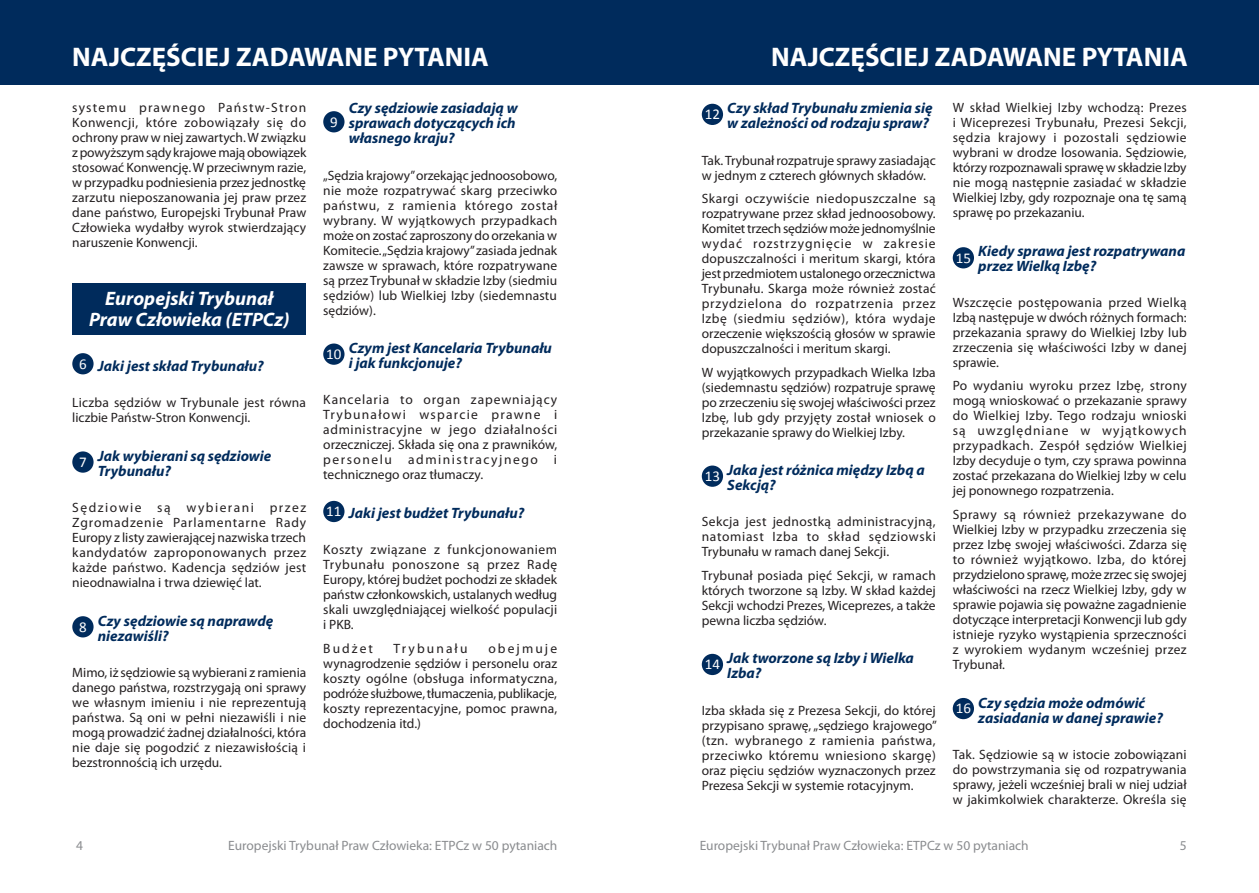
<style>
.page{position:relative;width:1259px;height:893px;background:#fff}
.page>*{position:absolute;margin:0;border:0;box-sizing:border-box;transform-origin:0 0}
.t1{font:700 27px "Myriad Pro";color:#fff}
.FAQ_-_Rubrique{font:italic 700 19.5px/21px "Myriad Pro";color:#fff;text-align:center}
.FAQ_-_Question{font:italic 700 15px/15px "Myriad Pro";color:#002b5c}
.t2{font:15px "Calibri";color:#fff}
.FAQ_-_Texte{font:13.5px/15px "Myriad Pro";color:#231f20;text-align:justify}
.t3{font:13.5px "Myriad Pro";color:#8a8c8f}
.FAQ_-_Texte-2{font:13.5px "Myriad Pro";letter-spacing:.155em;color:#231f20}
</style>
<div class="page">
<div style="left:0;top:0;width:1259px;height:85px;background:#002b5c"></div>
<div style="left:72px;top:283px;width:234px;height:51px;background:#002b5c"></div>
<div style="left:72px;top:353px;width:22px;height:21px;background:#002b5c;border-radius:50%"></div>
<div style="left:72px;top:451px;width:22px;height:22px;background:#002b5c;border-radius:50%"></div>
<div style="left:72px;top:616px;width:22px;height:21px;background:#002b5c;border-radius:50%"></div>
<div style="left:323px;top:111px;width:21px;height:21px;background:#002b5c;border-radius:50%"></div>
<div style="left:323px;top:343px;width:21px;height:22px;background:#002b5c;border-radius:50%"></div>
<div style="left:323px;top:501px;width:21px;height:21px;background:#002b5c;border-radius:50%"></div>
<div style="left:702px;top:104px;width:21px;height:21px;background:#002b5c;border-radius:50%"></div>
<div style="left:702px;top:466px;width:21px;height:21px;background:#002b5c;border-radius:50%"></div>
<div style="left:702px;top:654px;width:21px;height:21px;background:#002b5c;border-radius:50%"></div>
<div style="left:952px;top:247px;width:22px;height:21px;background:#002b5c;border-radius:50%"></div>
<div style="left:952px;top:698px;width:22px;height:21px;background:#002b5c;border-radius:50%"></div>
<h1 class="t1" style="left:72px;top:39px;width:418px">NAJCZĘŚCIEJ ZADAWANE PYTANIA</h1>
<h1 class="t1" style="left:771px;top:39px;width:418px">NAJCZĘŚCIEJ ZADAWANE PYTANIA</h1>
<p class="FAQ_-_Texte" style="left:72px;top:100px;width:235px">systemu prawnego Państw-Stron Konwencji, które zobowiązały się do ochrony praw w niej zawartych. W związku z powyższym sądy krajowe mają obowiązek stosować Konwencję. W przeciwnym razie, w przypadku podniesienia przez jednostkę zarzutu nieposzanowania jej praw przez dane państwo, Europejski Trybunał Praw Człowieka wydałby wyrok stwierdzający naruszenie Konwencji.</p>
<p class="FAQ_-_Rubrique" style="left:89px;top:287px;width:202px">Europejski Trybunał<br>Praw Człowieka (ETPCz)</p>
<p class="t2" style="left:79px;top:354px;width:9px">6</p>
<p class="FAQ_-_Question" style="left:98px;top:358px;width:167px">Jaki jest skład Trybunału?</p>
<p class="FAQ_-_Texte" style="left:72px;top:395px;width:235px">Liczba sędziów w Trybunale jest równa liczbie Państw-Stron Konwencji.</p>
<p class="t2" style="left:79px;top:452px;width:9px">7</p>
<p class="FAQ_-_Question" style="left:98px;top:448px;width:175px">Jak wybierani są sędziowie<br>Trybunału?</p>
<p class="FAQ_-_Texte" style="left:72px;top:500px;width:235px">Sędziowie są wybierani przez Zgromadzenie Parlamentarne Rady Europy z listy zawierającej nazwiska trzech kandydatów zaproponowanych przez każde państwo. Kadencja sędziów jest nieodnawialna i trwa dziewięć lat.</p>
<p class="t2" style="left:79px;top:617px;width:9px">8</p>
<p class="FAQ_-_Question" style="left:98px;top:613px;width:177px">Czy sędziowie są naprawdę niezawiśli?</p>
<p class="FAQ_-_Texte" style="left:72px;top:665px;width:235px">Mimo, iż sędziowie są wybierani z ramienia danego państwa, rozstrzygają oni sprawy we własnym imieniu i nie reprezentują państwa. Są oni w pełni niezawiśli i nie mogą prowadzić żadnej działalności, która nie daje się pogodzić z niezawisłością i bezstronnością ich urzędu.</p>
<p class="FAQ_-_Question" style="left:349px;top:100px;width:170px">Czy sędziowie zasiadają w sprawach dotyczących ich własnego kraju?</p>
<p class="FAQ_-_Texte" style="left:323px;top:167px;width:235px">„Sędzia krajowy” orzekając jednoosobowo, nie może rozpatrywać skarg przeciwko państwu, z ramienia którego został wybrany. W wyjątkowych przypadkach może on zostać zaproszony do orzekania w Komitecie. „Sędzia krajowy” zasiada jednak zawsze w sprawach, które rozpatrywane są przez Trybunał w składzie Izby (siedmiu sędziów) lub Wielkiej Izby (siedemnastu sędziów).</p>
<p class="t2" style="left:326px;top:344px;width:17px">10</p>
<p class="FAQ_-_Question" style="left:349px;top:340px;width:205px">Czym jest Kancelaria Trybunału i jak funkcjonuje?</p>
<p class="FAQ_-_Texte" style="left:323px;top:392px;width:235px">Kancelaria to organ zapewniający Trybunałowi wsparcie prawne i administracyjne w jego działalności orzeczniczej. Składa się ona z prawników, personelu administracyjnego i technicznego oraz tłumaczy.</p>
<p class="t2" style="left:326px;top:502px;width:17px">11</p>
<p class="FAQ_-_Question" style="left:349px;top:505px;width:177px">Jaki jest budżet Trybunału?</p>
<p class="FAQ_-_Texte" style="left:323px;top:542px;width:235px">Koszty związane z funkcjonowaniem Trybunału ponoszone są przez Radę Europy, której budżet pochodzi ze składek państw członkowskich, ustalanych według skali uwzględniającej wielkość populacji i PKB.</p>
<p class="FAQ_-_Texte" style="left:323px;top:640px;width:51px">Budżet</p>
<p class="FAQ_-_Texte-2" style="left:393px;top:640px;width:75px">Trybunału</p>
<p class="t2" style="left:330px;top:112px;width:9px">9</p>
<p class="FAQ_-_Texte" style="left:323px;top:640px;width:235px;text-indent:165px">obejmuje wynagrodzenie sędziów i personelu oraz koszty ogólne (obsługa informatyczna, podróże służbowe, tłumaczenia, publikacje, koszty reprezentacyjne, pomoc prawna, dochodzenia itd.)</p>
<p class="t2" style="left:705px;top:105px;width:17px">12</p>
<p class="FAQ_-_Question" style="left:727px;top:100px;width:207px">Czy skład Trybunału zmienia się w zależności od rodzaju spraw?</p>
<p class="FAQ_-_Texte" style="left:702px;top:152px;width:235px">Tak. Trybunał rozpatruje sprawy zasiadając w jednym z czterech głównych składów.</p>
<p class="FAQ_-_Texte" style="left:702px;top:191px;width:235px">Skargi oczywiście niedopuszczalne są rozpatrywane przez skład jednoosobowy.<br>Komitet trzech sędziów może jednomyślnie wydać rozstrzygnięcie w zakresie dopuszczalności i meritum skargi, która jest przedmiotem ustalonego orzecznictwa Trybunału. Skarga może również zostać przydzielona do rozpatrzenia przez Izbę (siedmiu sędziów), która wydaje orzeczenie większością głosów w sprawie dopuszczalności i meritum skargi.</p>
<p class="FAQ_-_Texte" style="left:702px;top:364px;width:235px">W wyjątkowych przypadkach Wielka Izba (siedemnastu sędziów) rozpatruje sprawę po zrzeczeniu się swojej właściwości przez Izbę, lub gdy przyjęty został wniosek o przekazanie sprawy do Wielkiej Izby.</p>
<p class="t2" style="left:705px;top:467px;width:17px">13</p>
<p class="FAQ_-_Question" style="left:727px;top:462px;width:199px">Jaka jest różnica między Izbą a<br>Sekcją?</p>
<p class="FAQ_-_Texte" style="left:702px;top:514px;width:235px">Sekcja jest jednostką administracyjną, natomiast Izba to skład sędziowski Trybunału w ramach danej Sekcji.</p>
<p class="FAQ_-_Texte" style="left:702px;top:568px;width:235px">Trybunał posiada pięć Sekcji, w ramach których tworzone są Izby. W skład każdej Sekcji wchodzi Prezes, Wiceprezes, a także pewna liczba sędziów.</p>
<p class="t2" style="left:705px;top:655px;width:17px">14</p>
<p class="FAQ_-_Question" style="left:727px;top:650px;width:188px">Jak tworzone są Izby i Wielka<br>Izba?</p>
<p class="FAQ_-_Texte" style="left:702px;top:702px;width:237px">Izba składa się z Prezesa Sekcji, do której przypisano sprawę, „sędziego krajowego” (tzn. wybranego z ramienia państwa, przeciwko któremu wniesiono skargę) oraz pięciu sędziów wyznaczonych przez Prezesa Sekcji w systemie rotacyjnym.</p>
<p class="FAQ_-_Texte" style="left:952px;top:100px;width:235px">W skład Wielkiej Izby wchodzą: Prezes i Wiceprezesi Trybunału, Prezesi Sekcji, sędzia krajowy i pozostali sędziowie wybrani w drodze losowania. Sędziowie, którzy rozpoznawali sprawę w składzie Izby nie mogą następnie zasiadać w składzie Wielkiej Izby, gdy rozpoznaje ona tę samą sprawę po przekazaniu.</p>
<p class="t2" style="left:955px;top:248px;width:17px">15</p>
<p class="FAQ_-_Question" style="left:978px;top:243px;width:209px">Kiedy sprawa jest rozpatrywana przez Wielką Izbę?</p>
<p class="FAQ_-_Texte" style="left:952px;top:295px;width:235px">Wszczęcie postępowania przed Wielką Izbą następuje w dwóch różnych formach: przekazania sprawy do Wielkiej Izby lub zrzeczenia się właściwości Izby w danej sprawie.</p>
<p class="FAQ_-_Texte" style="left:952px;top:378px;width:235px">Po wydaniu wyroku przez Izbę, strony mogą wnioskować o przekazanie sprawy do Wielkiej Izby. Tego rodzaju wnioski są uwzględniane w wyjątkowych przypadkach. Zespół sędziów Wielkiej Izby decyduje o tym, czy sprawa powinna zostać przekazana do Wielkiej Izby w celu jej ponownego rozpatrzenia.</p>
<p class="FAQ_-_Texte" style="left:952px;top:507px;width:235px">Sprawy są również przekazywane do Wielkiej Izby w przypadku zrzeczenia się przez Izbę swojej właściwości. Zdarza się to również wyjątkowo. Izba, do której przydzielono sprawę, może zrzec się swojej właściwości na rzecz Wielkiej Izby, gdy w sprawie pojawia się poważne zagadnienie dotyczące interpretacji Konwencji lub gdy istnieje ryzyko wystąpienia sprzeczności z wyrokiem wydanym wcześniej przez Trybunał.</p>
<p class="t2" style="left:955px;top:699px;width:17px">16</p>
<p class="FAQ_-_Question" style="left:978px;top:694px;width:186px">Czy sędzia może odmówić zasiadania w danej sprawie?</p>
<p class="FAQ_-_Texte" style="left:952px;top:746px;width:235px">Tak. Sędziowie są w istocie zobowiązani do powstrzymania się od rozpatrywania sprawy, jeżeli wcześniej brali w niej udział w jakimkolwiek charakterze. Określa się</p>
<p class="t3" style="left:76px;top:837px;width:8px">4</p>
<p class="t3" style="left:228px;top:837px;width:330px">Europejski Trybunał Praw Człowieka: ETPCz w 50 pytaniach</p>
<p class="t3" style="left:699px;top:837px;width:330px">Europejski Trybunał Praw Człowieka: ETPCz w 50 pytaniach</p>
<p class="t3" style="left:1179px;top:837px;width:8px">5</p>
</div>
